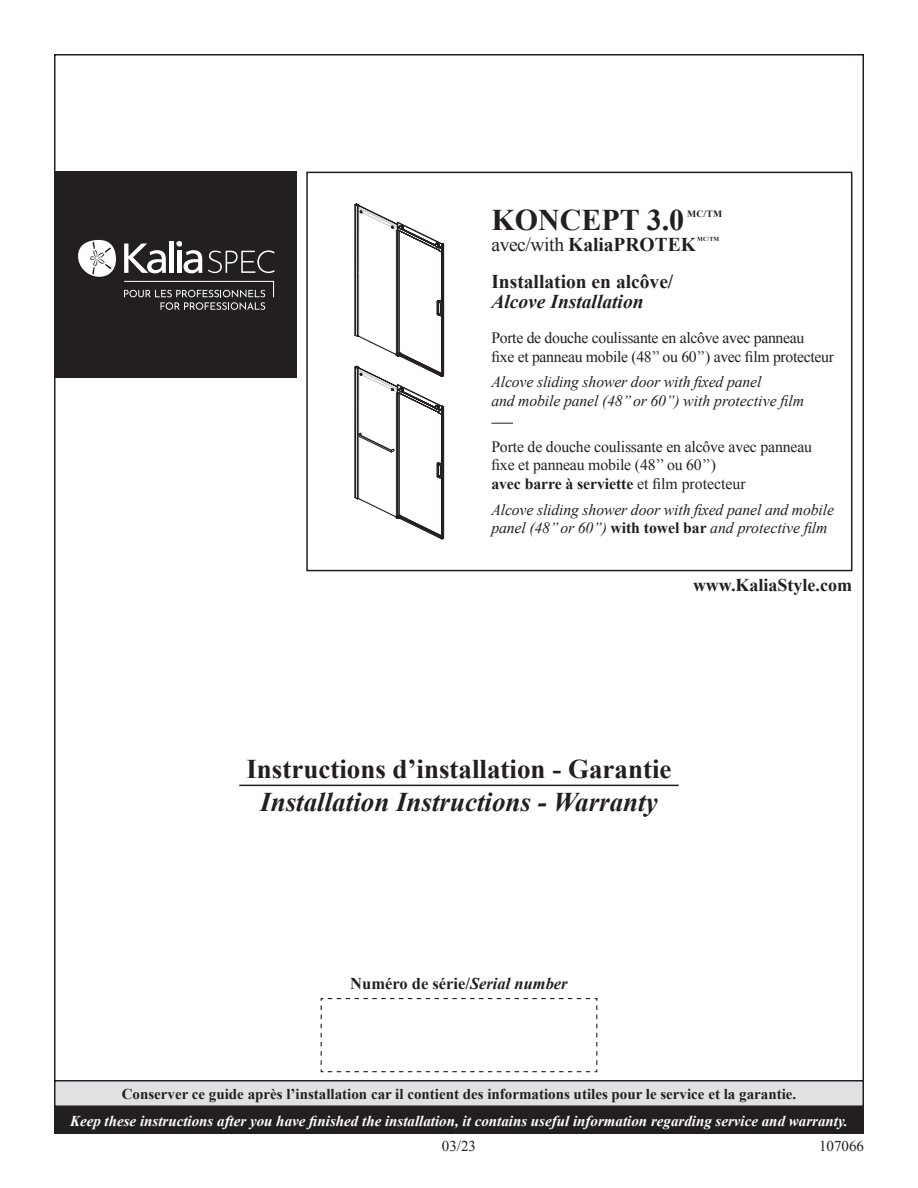
<style>
.page{position:relative;width:918px;height:1188px;background:#fff}
.page>*{position:absolute;margin:0;border:0;box-sizing:border-box;transform-origin:0 0}
.t1{font:700 30px "Times New Roman";color:#231f20}
.t2{font:700 27px "Times New Roman";color:#231f20}
.t3{font:italic 700 27px "Times New Roman";color:#231f20}
.t4{font:700 19.5px "Times New Roman";color:#231f20}
.t5{font:italic 700 19.5px "Times New Roman";color:#231f20}
.t6{font:700 18px "Times New Roman";color:#231f20}
.t7{font:700 16.5px "Times New Roman";color:#231f20}
.t8{font:15.75px/18.8px "Times New Roman";letter-spacing:-.02em;color:#231f20}
.t9{font:italic 15.75px/18.8px "Times New Roman";letter-spacing:-.01em;color:#231f20}
.t10{font:italic 700 15px "Times New Roman";color:#fff}
.t11{font:700 15px "Times New Roman";color:#231f20}
.t12{font:15px "Times New Roman";color:#231f20}
.t13{font:700 9.6px "Times New Roman";color:#231f20}
.t14{font:700 6.15px "Times New Roman";color:#231f20}
.s1{font-weight:400}
.s2{font-weight:700}
.s3{font-weight:700;font-style:normal}
.s4{font-style:italic}
</style>
<div class="page">
<div style="left:306px;top:172px;width:546px;height:399px;border:2px solid #231f20"></div>
<svg style="left:320px;top:998px;width:278px;height:75px"></svg>
<div style="left:55px;top:1081px;width:808px;height:25px;background:#e0e1e3"></div>
<div style="left:54px;top:1080px;width:810px;height:27px;border:2px solid #231f20"></div>
<div style="left:54px;top:1107px;width:810px;height:27px;background:#231f20"></div>
<div style="left:55px;top:172px;width:242px;height:206px;background:#231f20"></div>
<svg style="left:208px;top:250px;width:67px;height:23px"></svg>
<svg style="left:78px;top:239px;width:38px;height:38px"></svg>
<div style="left:169px;top:241px;width:5px;height:32px;background:#fff"></div>
<svg style="left:124px;top:244px;width:42px;height:29px"></svg>
<svg style="left:176px;top:241px;width:26px;height:32px"></svg>
<svg style="left:124px;top:281px;width:150px;height:29px"></svg>
<svg style="left:355px;top:204px;width:90px;height:336px"></svg>
<hr style="left:239px;top:785px;width:440px;height:1px;background:#231f20">
<svg style="left:491px;top:423px;width:22px;height:1px"></svg>
<h1 class="t1" style="left:491px;top:199px;width:194px">KONCEPT 3.0</h1>
<p class="t13" style="left:687px;top:207px;width:36px">MC/TM</p>
<p class="t4" style="left:491px;top:231px;width:206px"><span class="s1">avec/with</span> KaliaPROTEK</p>
<p class="t14" style="left:697px;top:235px;width:24px">MC/TM</p>
<p class="t4" style="left:491px;top:268px;width:184px">Installation en alcôve/</p>
<p class="t5" style="left:491px;top:287px;width:154px">Alcove Installation</p>
<p class="t8" style="left:491px;top:328px;width:344px">Porte de douche coulissante en alcôve avec panneau<br>fixe et panneau mobile (48’’ ou 60’’) avec film protecteur</p>
<p class="t9" style="left:491px;top:372px;width:314px">Alcove sliding shower door with fixed panel<br>and mobile panel (48’’ or 60’’) with protective film</p>
<p class="t8" style="left:491px;top:437px;width:322px">Porte de douche coulissante en alcôve avec panneau fixe et panneau mobile (48’’ ou 60’’)<br><span class="s2">avec barre à serviette</span> et film protecteur</p>
<p class="t9" style="left:491px;top:500px;width:344px">Alcove sliding shower door with fixed panel and mobile panel (48’’ or 60’’) <span class="s3">with towel bar</span> and protective film</p>
<p class="t6" style="left:693px;top:573px;width:160px">www.KaliaStyle.com</p>
<h2 class="t2" style="left:246px;top:751px;width:427px">Instructions d’installation - Garantie</h2>
<h2 class="t3" style="left:260px;top:783px;width:399px">Installation Instructions - Warranty</h2>
<p class="t7" style="left:350px;top:972px;width:219px">Numéro de série/<span class="s4">Serial number</span></p>
<p class="t11" style="left:122px;top:1083px;width:676px">Conserver ce guide après l’installation car il contient des informations utiles pour le service et la garantie.</p>
<p class="t10" style="left:70px;top:1110px;width:779px">Keep these instructions after you have finished the installation, it contains useful information regarding service and warranty.</p>
<p class="t12" style="left:442px;top:1136px;width:36px">03/23</p>
<p class="t12" style="left:819px;top:1136px;width:46px">107066</p>
</div>
